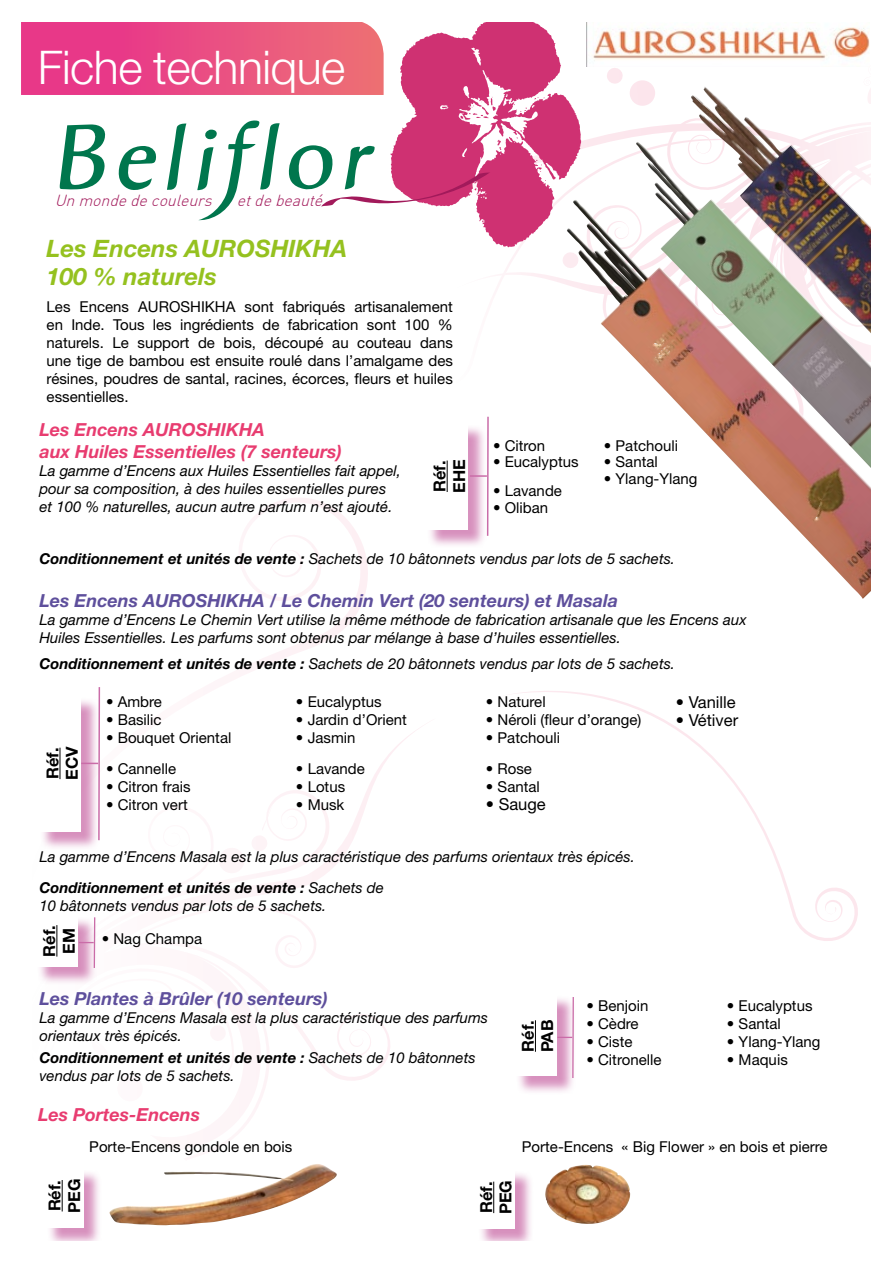
<style>
.page{position:relative;width:893px;height:1263px;background:#fff}
.page>*{position:absolute;margin:0;border:0;box-sizing:border-box;transform-origin:0 0}
.tableau_titre{font:300 46.5px "Helvetica Neue LT Std";letter-spacing:-.01em;color:#fff}
.t1{font:italic 700 24px "Helvetica Neue LT Std";color:#95c11f}
.t2{font:italic 700 18px "Helvetica Neue LT Std";color:#5e4f9c}
.t3{font:italic 700 18px/21.6px "Helvetica Neue LT Std";color:#e83c70}
.t4{font:700 16.5px "Helvetica Neue LT Std";color:#000}
.t5{font:16.5px "Helvetica Neue LT Std";color:#000}
.t6{font:italic 300 15.75px "DIN Alternate";color:#a21a5b}
.t7{font:italic 15px/18px "Helvetica Neue LT Std";color:#000}
.t8{font:15px/18px "Helvetica Neue LT Std";color:#000;text-align:justify}
.t9{font:italic 700 15px "Helvetica Neue LT Std";color:#000}
.s1{font-weight:700}
.s2{font-weight:400}
</style>
<div class="page">
<svg style="left:581px;top:130px;width:48px;height:53px"></svg>
<svg style="left:607px;top:68px;width:16px;height:16px"></svg>
<svg style="left:629px;top:39px;width:241px;height:118px"></svg>
<svg style="left:100px;top:498px;width:268px;height:199px"></svg>
<svg style="left:516px;top:691px;width:342px;height:250px"></svg>
<svg style="left:319px;top:834px;width:71px;height:247px"></svg>
<svg style="left:239px;top:790px;width:98px;height:251px"></svg>
<svg style="left:239px;top:847px;width:6px;height:27px"></svg>
<svg style="left:251px;top:804px;width:22px;height:48px"></svg>
<div style="left:516px;top:995px;width:59px;height:99px;background:#ca6ca8;opacity:.75"></div>
<div style="left:514px;top:993px;width:43px;height:82px;background:#fff"></div>
<hr style="left:572px;top:997px;width:2px;height:81px;background:#ca6ca8">
<svg style="left:557px;top:1037px;width:15px;height:1px"></svg>
<div style="left:40px;top:698px;width:60px;height:153px;background:#ca6ca8;opacity:.75"></div>
<div style="left:38px;top:695px;width:43px;height:136px;background:#fff"></div>
<hr style="left:60px;top:748px;width:1px;height:31px;background:#000">
<hr style="left:98px;top:687px;width:2px;height:153px;background:#ca6ca8">
<svg style="left:81px;top:763px;width:17px;height:1px"></svg>
<div style="left:47px;top:1170px;width:55px;height:77px;background:#ca6ca8;opacity:.75"></div>
<div style="left:45px;top:1168px;width:38px;height:60px;background:#fff"></div>
<div style="left:478px;top:1171px;width:56px;height:76px;background:#ca6ca8;opacity:.75"></div>
<div style="left:476px;top:1168px;width:39px;height:61px;background:#fff"></div>
<hr style="left:62px;top:1180px;width:1px;height:31px;background:#000">
<hr style="left:493px;top:1181px;width:1px;height:32px;background:#000">
<img style="left:586px;top:22px;width:283px;height:44px">
<img style="left:691px;top:86px;width:180px;height:56px">
<img style="left:636px;top:142px;width:235px;height:58px">
<img style="left:567px;top:200px;width:304px;height:399px">
<img style="left:109px;top:1164px;width:228px;height:61px">
<img style="left:545px;top:1165px;width:86px;height:59px">
<div style="left:427px;top:425px;width:60px;height:123px;background:#ca6ca8;opacity:.75"></div>
<div style="left:425px;top:423px;width:43px;height:107px;background:#fff"></div>
<hr style="left:447px;top:460px;width:1px;height:32px;background:#000">
<hr style="left:487px;top:417px;width:2px;height:119px;background:#ca6ca8">
<svg style="left:470px;top:475px;width:17px;height:2px"></svg>
<svg style="left:21px;top:22px;width:560px;height:247px"></svg>
<svg style="left:41px;top:881px;width:278px;height:221px"></svg>
<hr style="left:56px;top:925px;width:1px;height:31px;background:#000">
<hr style="left:535px;top:1020px;width:1px;height:32px;background:#000">
<div style="left:0;top:1241px;width:893px;height:22px;background:#fff"></div>
<p class="tableau_titre" style="left:38px;top:39px;width:309px">Fiche technique</p>
<p class="t6" style="left:55px;top:191px;width:163px">Unmondedecouleurs</p>
<p class="t6" style="left:237px;top:191px;width:92px">etdebeauté</p>
<p class="t1" style="left:47px;top:233px;width:302px">Les Encens AUROSHIKHA</p>
<p class="t1" style="left:47px;top:262px;width:172px">100 % naturels</p>
<p class="t8" style="left:47px;top:297px;width:408px">Les Encens AUROSHIKHA sont fabriqués artisanalement en Inde. Tous les ingrédients de fabrication sont 100 % naturels. Le support de bois, découpé au couteau dans une tige de bambou est ensuite roulé dans l’amalgame des résines, poudres de santal, racines, écorces, fleurs et huiles essentielles.</p>
<p class="t3" style="left:39px;top:418px;width:304px">Les Encens AUROSHIKHA<br>aux Huiles Essentielles (7 senteurs)</p>
<p class="t7" style="left:39px;top:461px;width:363px">La gamme d’Encens aux Huiles Essentielles fait appel, pour sa composition, à des huiles essentielles pures et 100 % naturelles, aucun autre parfum n’est ajouté.</p>
<p class="t7" style="left:39px;top:549px;width:637px"><span class="s1">Conditionnement et unités de vente :</span> Sachets de 10 bâtonnets vendus par lots de 5 sachets.</p>
<p class="t2" style="left:39px;top:589px;width:580px">Les Encens AUROSHIKHA / Le Chemin Vert (20 senteurs) et Masala</p>
<p class="t7" style="left:39px;top:610px;width:709px">La gamme d’Encens Le Chemin Vert utilise la même méthode de fabrication artisanale que les Encens aux<br>Huiles Essentielles. Les parfums sont obtenus par mélange à base d’huiles essentielles.</p>
<p class="t7" style="left:39px;top:655px;width:637px"><span class="s1">Conditionnement et unités de vente :</span> Sachets de 20 bâtonnets vendus par lots de 5 sachets.</p>
<p class="t8" style="left:493px;top:436px;width:54px"><span class="s1">•</span> Citron</p>
<p class="t8" style="left:493px;top:453px;width:87px"><span class="s1">•</span> Eucalyptus</p>
<p class="t8" style="left:493px;top:482px;width:70px"><span class="s1">•</span> Lavande</p>
<p class="t8" style="left:493px;top:498px;width:57px"><span class="s1">•</span> Oliban</p>
<p class="t8" style="left:604px;top:436px;width:76px"><span class="s1">•</span> Patchouli</p>
<p class="t8" style="left:604px;top:453px;width:55px"><span class="s1">•</span> Santal</p>
<p class="t8" style="left:604px;top:469px;width:95px"><span class="s1">•</span> Ylang-Ylang</p>
<p class="t4" style="left:429px;top:492px;width:33px;rotate:-90deg">Réf.</p>
<p class="t4" style="left:449px;top:493px;width:35px;rotate:-90deg">EHE</p>
<p class="t4" style="left:42px;top:779px;width:33px;rotate:-90deg">Réf.</p>
<p class="t4" style="left:62px;top:780px;width:35px;rotate:-90deg">ECV</p>
<p class="t8" style="left:106px;top:692px;width:57px"><span class="s1">•</span> Ambre</p>
<p class="t8" style="left:106px;top:710px;width:57px"><span class="s1">•</span> Basilic</p>
<p class="t8" style="left:106px;top:728px;width:127px"><span class="s1">•</span> Bouquet Oriental</p>
<p class="t8" style="left:106px;top:759px;width:72px"><span class="s1">•</span> Cannelle</p>
<p class="t8" style="left:106px;top:777px;width:86px"><span class="s1">•</span> Citron frais</p>
<p class="t8" style="left:106px;top:795px;width:83px">• Citron vert</p>
<p class="t8" style="left:296px;top:692px;width:87px"><span class="s1">•</span> Eucalyptus</p>
<p class="t8" style="left:296px;top:710px;width:112px"><span class="s1">•</span> Jardin d’Orient</p>
<p class="t8" style="left:296px;top:728px;width:61px"><span class="s1">•</span> Jasmin</p>
<p class="t8" style="left:296px;top:759px;width:70px"><span class="s1">•</span> Lavande</p>
<p class="t8" style="left:296px;top:777px;width:51px"><span class="s1">•</span> Lotus</p>
<p class="t8" style="left:296px;top:795px;width:50px"><span class="s1">•</span> Musk</p>
<p class="t8" style="left:486px;top:692px;width:61px"><span class="s1">•</span> Naturel</p>
<p class="t8" style="left:486px;top:710px;width:157px">• Néroli (fleur d’orange)</p>
<p class="t8" style="left:486px;top:728px;width:76px">• Patchouli</p>
<p class="t8" style="left:486px;top:759px;width:48px">• Rose</p>
<p class="t8" style="left:486px;top:777px;width:55px"><span class="s1">•</span> Santal</p>
<p class="t5" style="left:486px;top:794px;width:61px">• Sauge</p>
<p class="t7" style="left:39px;top:847px;width:597px">La gamme d’Encens Masala est la plus caractéristique des parfums orientaux très épicés.</p>
<p class="t9" style="left:39px;top:878px;width:346px">Conditionnement et unités de vente : <span class="s2">Sachets de</span></p>
<p class="t7" style="left:39px;top:896px;width:289px">10 bâtonnets vendus par lots de 5 sachets.</p>
<p class="t4" style="left:39px;top:956px;width:33px;rotate:-90deg">Réf.</p>
<p class="t4" style="left:59px;top:954px;width:27px;rotate:-90deg">EM</p>
<p class="t8" style="left:102px;top:929px;width:102px">• Nag Champa</p>
<p class="t2" style="left:39px;top:987px;width:290px">Les Plantes à Brûler (10 senteurs)</p>
<p class="t7" style="left:39px;top:1008px;width:450px">La gamme d’Encens Masala est la plus caractéristique des parfums orientaux très épicés.</p>
<p class="t7" style="left:39px;top:1048px;width:438px"><span class="s1">Conditionnement et unités de vente :</span> Sachets de 10 bâtonnets vendus par lots de 5 sachets.</p>
<p class="t4" style="left:518px;top:1052px;width:33px;rotate:-90deg">Réf.</p>
<p class="t4" style="left:537px;top:1052px;width:34px;rotate:-90deg">PAB</p>
<p class="t8" style="left:586px;top:996px;width:63px"><span class="s1">•</span> Benjoin</p>
<p class="t8" style="left:586px;top:1014px;width:54px"><span class="s1">•</span> Cèdre</p>
<p class="t8" style="left:586px;top:1032px;width:48px"><span class="s1">•</span> Ciste</p>
<p class="t8" style="left:586px;top:1050px;width:77px"><span class="s1">•</span> Citronelle</p>
<p class="t5" style="left:676px;top:692px;width:61px">• Vanille</p>
<p class="t5" style="left:676px;top:710px;width:64px">• Vétiver</p>
<p class="t8" style="left:727px;top:996px;width:87px">• Eucalyptus</p>
<p class="t8" style="left:727px;top:1014px;width:55px">• Santal</p>
<p class="t8" style="left:727px;top:1032px;width:95px"><span class="s1">•</span> Ylang-Ylang</p>
<p class="t8" style="left:727px;top:1050px;width:62px"><span class="s1">•</span> Maquis</p>
<p class="t3" style="left:38px;top:1104px;width:164px">Les Portes-Encens</p>
<p class="t8" style="left:89px;top:1137px;width:205px">Porte-Encens gondole en bois</p>
<p class="t4" style="left:44px;top:1211px;width:33px;rotate:-90deg">Réf.</p>
<p class="t4" style="left:64px;top:1213px;width:36px;rotate:-90deg">PEG</p>
<p class="t4" style="left:476px;top:1213px;width:33px;rotate:-90deg">Réf.</p>
<p class="t4" style="left:495px;top:1214px;width:36px;rotate:-90deg">PEG</p>
<p class="t8" style="left:522px;top:1137px;width:307px">Porte-Encens « Big Flower » en bois et pierre</p>
</div>
